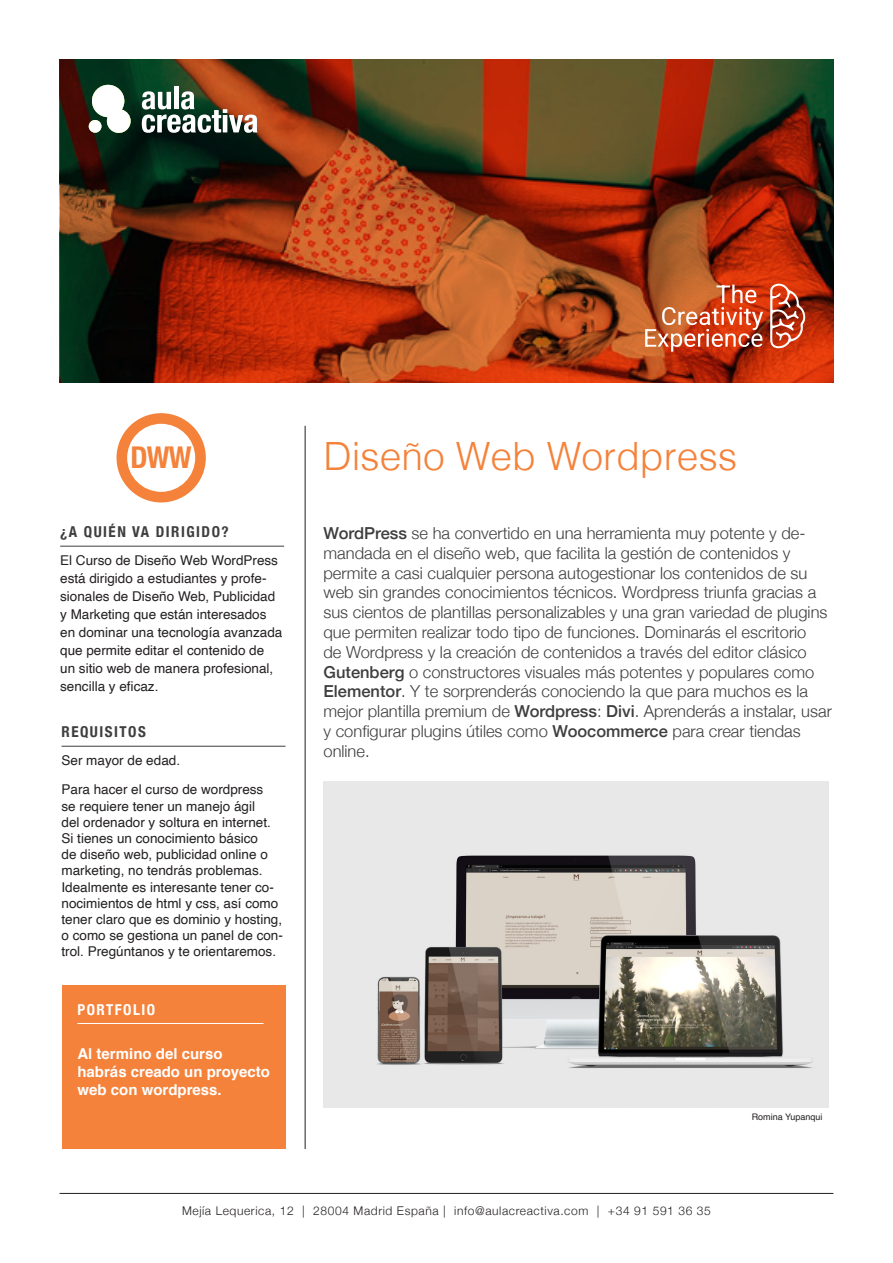
<style>
.page{position:relative;width:893px;height:1263px;background:#fff}
.page>*{position:absolute;margin:0;border:0;box-sizing:border-box;transform-origin:0 0}
.t1{font:300 39px "Helvetica";color:#f4823b}
.subtítulo{font:700 condensed 30px "Helvetica Neue";color:#f4823b}
.Texto_2020{font:300 16.5px/19.8px "Helvetica Neue";color:#3e3e3f}
.texto{font:700 15px/18px "Helvetica";color:#fff}
.t2{font:700 condensed 15px "Helvetica Neue";letter-spacing:.1em;color:#3e3e3f}
.t3{font:700 condensed 15px "Helvetica Neue";letter-spacing:.1em;color:#fff}
.texto-2{font:13.5px/16.2px "Helvetica";color:#231f20}
.t4{font:300 12px "Helvetica Neue";letter-spacing:.05em;color:#231f20}
.subtítulo-2{font:9px "Helvetica";color:#231f20}
.s1{font-weight:500}
</style>
<div class="page">
<hr style="left:60px;top:1193px;width:773px;height:1px;background:#231f20">
<hr style="left:60px;top:546px;width:224px;height:1px;background:#3e3e3f">
<hr style="left:62px;top:746px;width:223px;height:1px;background:#3e3e3f">
<hr style="left:305px;top:426px;width:1px;height:723px;background:#231f20">
<div style="left:117px;top:413px;width:89px;height:89px;background:#f4823b;border-radius:50%"></div>
<div style="left:127px;top:424px;width:68px;height:68px;background:#fff;border-radius:50%"></div>
<img style="left:323px;top:781px;width:505px;height:327px">
<svg style="left:60px;top:60px;width:773px;height:323px"></svg>
<img style="left:645px;top:285px;width:118px;height:67px">
<svg style="left:770px;top:284px;width:35px;height:64px"></svg>
<div style="left:174px;top:86px;width:5px;height:23px;background:#fff"></div>
<svg style="left:142px;top:91px;width:115px;height:42px"></svg>
<svg style="left:92px;top:85px;width:39px;height:48px"></svg>
<div style="left:89px;top:120px;width:12px;height:13px;background:#fff;border-radius:50%"></div>
<div style="left:62px;top:985px;width:223px;height:164px;background:#f4823b"></div>
<hr style="left:77px;top:1023px;width:187px;height:1px;background:#fff">
<p class="subtítulo" style="left:131px;top:433px;width:63px">DWW</p>
<p class="t2" style="left:60px;top:519px;width:170px">¿A QUIÉN VA DIRIGIDO?</p>
<p class="texto-2" style="left:60px;top:552px;width:224px;line-height:18px">El Curso de Diseño Web WordPress está dirigido a estudiantes y profe&shy;sionales de Diseño Web, Publicidad y Marketing que están interesados en dominar una tecnología avanzada que permite editar el contenido de un sitio web de manera profesional, sencilla y eficaz.</p>
<p class="t2" style="left:62px;top:719px;width:86px">REQUISITOS</p>
<p class="texto-2" style="left:62px;top:753px;width:120px">Ser mayor de edad.</p>
<p class="texto-2" style="left:62px;top:782px;width:223px">Para hacer el curso de wordpress<br>se requiere tener un manejo ágil<br>del ordenador y soltura en internet.<br>Si tienes un conocimiento básico<br>de diseño web, publicidad online o marketing, no tendrás problemas.<br>Idealmente es interesante tener co&shy;nocimientos de html y css, así como tener claro que es dominio y hosting, o como se gestiona un panel de con&shy;trol. Pregúntanos y te orientaremos.</p>
<p class="t3" style="left:77px;top:997px;width:79px">PORTFOLIO</p>
<p class="texto" style="left:77px;top:1045px;width:194px">Al termino del curso habrás creado un proyecto web con wordpress.</p>
<p class="t1" style="left:323px;top:423px;width:415px">Diseño Web Wordpress</p>
<p class="Texto_2020" style="left:323px;top:522px;width:510px"><span class="s1">WordPress</span> se ha convertido en una herramienta muy potente y de&shy;mandada en el diseño web, que facilita la gestión de contenidos y permite a casi cualquier persona autogestionar los contenidos de su web sin grandes conocimientos técnicos. Wordpress triunfa gracias a sus cientos de plantillas personalizables y una gran variedad de plugins que permiten realizar todo tipo de funciones. Dominarás el escritorio<br>de Wordpress y la creación de contenidos a través del editor clásico <span class="s1">Gutenberg</span> o constructores visuales más potentes y populares como <span class="s1">Elementor</span>. Y te sorprenderás conociendo la que para muchos es la mejor plantilla premium de <span class="s1">Wordpress</span>: <span class="s1">Divi</span>. Aprenderás a instalar, usar y configurar plugins útiles como <span class="s1">Woocommerce</span> para crear tiendas online.</p>
<p class="subtítulo-2" style="left:752px;top:1110px;width:72px">Romina Yupanqui</p>
<p class="t4" style="left:182px;top:1201px;width:530px">Mejía Lequerica, 12 | 28004 Madrid España | info@aulacreactiva.com | +34 91 591 36 35</p>
</div>
